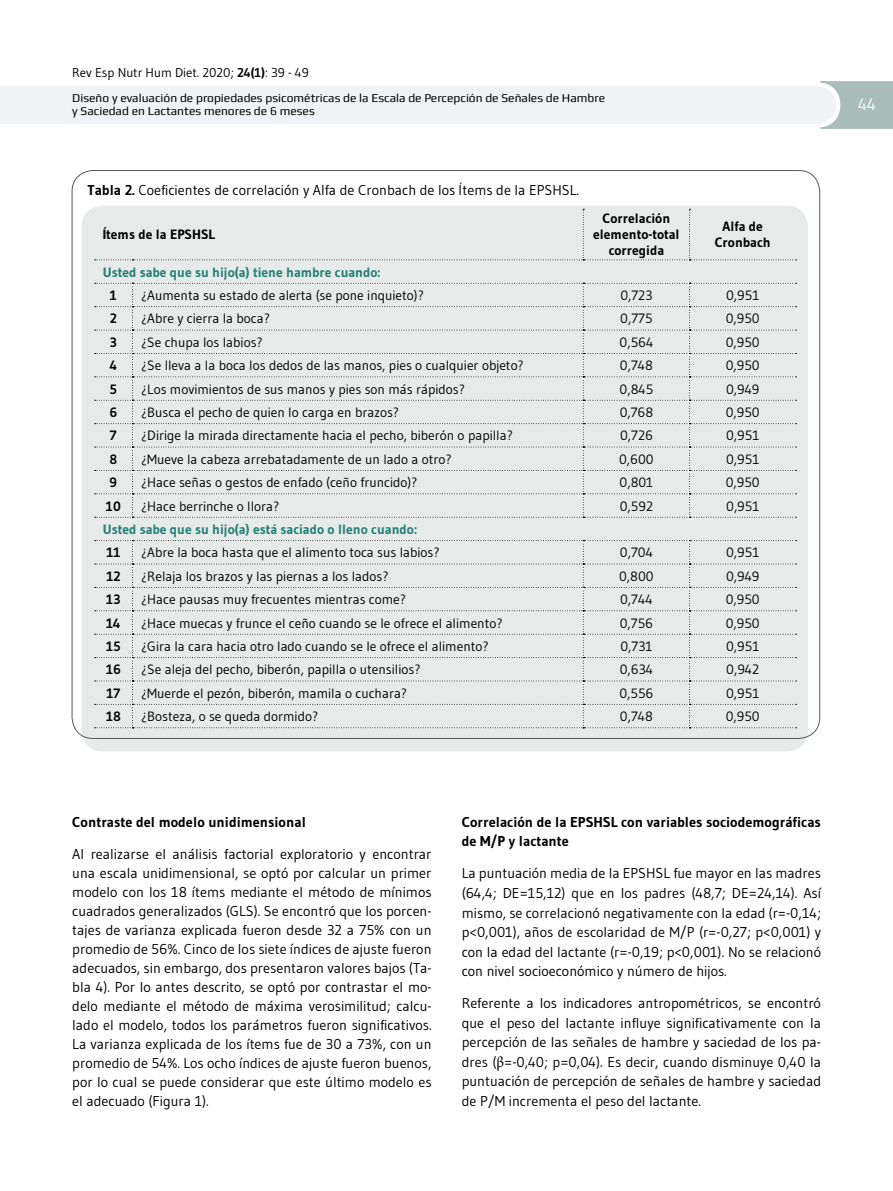
<style>
.page{position:relative;width:893px;height:1191px;background:#fff}
.page>*{position:absolute;margin:0;border:0;box-sizing:border-box;transform-origin:0 0}
.t1{font:16.5px "Gudea";color:#fff}
.t2{font:14.25px/19px "Gudea";color:#000;text-align:justify}
.t3{font:700 14.25px/19.5px "Gudea";color:#000}
.t4{font:13.5px "Gudea";color:#000}
.t5{font:700 13.5px/16.2px "Gudea";color:#000;text-align:center}
.t6{font:700 13.5px "Gudea";color:#247f74}
.t7{font:12.75px "Gudea";color:#000}
.t8{font:12px/13.5px "Play";color:#000}
.s1{font-weight:700}
.s2{font-family:"Minion Pro";font-size:15px}
</style>
<div class="page">
<svg style="left:0;top:81px;width:893px;height:48px"></svg>
<div style="left:82px;top:206px;width:726px;height:545px;background:#e6eae9;border-radius:21px"></div>
<svg style="left:95px;top:209px;width:701px;height:51px"></svg>
<svg style="left:95px;top:283px;width:701px;height:235px"></svg>
<svg style="left:95px;top:540px;width:701px;height:188px"></svg>
<p class="t7" style="left:72px;top:65px;width:238px">Rev Esp Nutr Hum Diet. 2020; <span class="s1">24(1)</span>: 39 - 49</p>
<p class="t8" style="left:72px;top:91px;width:534px">Diseño y evaluación de propiedades psicométricas de la Escala de Percepción de Señales de Hambre y Saciedad en Lactantes menores de 6 meses</p>
<p class="t2" style="left:88px;top:180px;width:493px"><span class="s1">Tabla 2.</span> Coeficientes de correlación y Alfa de Cronbach de los Ítems de la EPSHSL.</p>
<p class="t5" style="left:103px;top:226px;width:114px">Ítems de la EPSHSL</p>
<p class="t5" style="left:593px;top:210px;width:88px">Correlación elemento-total corregida</p>
<p class="t5" style="left:715px;top:218px;width:57px">Alfa de<br>Cronbach</p>
<p class="t6" style="left:103px;top:263px;width:279px">Usted sabe que su hijo(a) tiene hambre cuando:</p>
<p class="t5" style="left:110px;top:287px;width:9px">1</p>
<p class="t4" style="left:141px;top:287px;width:284px">¿Aumenta su estado de alerta (se pone inquieto)?</p>
<p class="t4" style="left:620px;top:287px;width:34px">0,723</p>
<p class="t4" style="left:726px;top:287px;width:35px">0,951</p>
<p class="t5" style="left:110px;top:310px;width:9px">2</p>
<p class="t4" style="left:141px;top:310px;width:130px">¿Abre y cierra la boca?</p>
<p class="t4" style="left:620px;top:310px;width:34px">0,775</p>
<p class="t4" style="left:726px;top:310px;width:36px">0,950</p>
<p class="t5" style="left:110px;top:334px;width:9px">3</p>
<p class="t4" style="left:141px;top:334px;width:123px">¿Se chupa los labios?</p>
<p class="t4" style="left:620px;top:334px;width:35px">0,564</p>
<p class="t4" style="left:726px;top:334px;width:36px">0,950</p>
<p class="t5" style="left:110px;top:357px;width:9px">4</p>
<p class="t4" style="left:141px;top:357px;width:384px">¿Se lleva a la boca los dedos de las manos, pies o cualquier objeto?</p>
<p class="t4" style="left:620px;top:357px;width:35px">0,748</p>
<p class="t4" style="left:726px;top:357px;width:36px">0,950</p>
<p class="t5" style="left:110px;top:381px;width:9px">5</p>
<p class="t4" style="left:141px;top:380px;width:325px">¿Los movimientos de sus manos y pies son más rápidos?</p>
<p class="t4" style="left:620px;top:380px;width:35px">0,845</p>
<p class="t4" style="left:726px;top:380px;width:35px">0,949</p>
<p class="t5" style="left:110px;top:404px;width:9px">6</p>
<p class="t4" style="left:141px;top:404px;width:260px">¿Busca el pecho de quien lo carga en brazos?</p>
<p class="t4" style="left:620px;top:404px;width:35px">0,768</p>
<p class="t4" style="left:726px;top:404px;width:36px">0,950</p>
<p class="t5" style="left:110px;top:427px;width:8px">7</p>
<p class="t4" style="left:141px;top:427px;width:373px">¿Dirige la mirada directamente hacia el pecho, biberón o papilla?</p>
<p class="t4" style="left:620px;top:427px;width:34px">0,726</p>
<p class="t4" style="left:726px;top:427px;width:35px">0,951</p>
<p class="t5" style="left:110px;top:451px;width:9px">8</p>
<p class="t4" style="left:141px;top:450px;width:312px">¿Mueve la cabeza arrebatadamente de un lado a otro?</p>
<p class="t4" style="left:619px;top:450px;width:36px">0,600</p>
<p class="t4" style="left:726px;top:450px;width:35px">0,951</p>
<p class="t5" style="left:110px;top:474px;width:9px">9</p>
<p class="t4" style="left:141px;top:474px;width:278px">¿Hace señas o gestos de enfado (ceño fruncido)?</p>
<p class="t4" style="left:620px;top:474px;width:35px">0,801</p>
<p class="t4" style="left:726px;top:474px;width:36px">0,950</p>
<p class="t5" style="left:106px;top:497px;width:16px">10</p>
<p class="t4" style="left:141px;top:497px;width:140px">¿Hace berrinche o llora?</p>
<p class="t4" style="left:620px;top:497px;width:35px">0,592</p>
<p class="t4" style="left:726px;top:497px;width:35px">0,951</p>
<p class="t6" style="left:103px;top:521px;width:316px">Usted sabe que su hijo(a) está saciado o lleno cuando:</p>
<p class="t5" style="left:106px;top:544px;width:16px">11</p>
<p class="t4" style="left:141px;top:544px;width:300px">¿Abre la boca hasta que el alimento toca sus labios?</p>
<p class="t4" style="left:620px;top:544px;width:35px">0,704</p>
<p class="t4" style="left:726px;top:544px;width:35px">0,951</p>
<p class="t5" style="left:106px;top:568px;width:16px">12</p>
<p class="t4" style="left:141px;top:567px;width:249px">¿Relaja los brazos y las piernas a los lados?</p>
<p class="t4" style="left:619px;top:567px;width:36px">0,800</p>
<p class="t4" style="left:726px;top:567px;width:35px">0,949</p>
<p class="t5" style="left:106px;top:591px;width:16px">13</p>
<p class="t4" style="left:141px;top:591px;width:267px">¿Hace pausas muy frecuentes mientras come?</p>
<p class="t4" style="left:620px;top:591px;width:34px">0,744</p>
<p class="t4" style="left:726px;top:591px;width:36px">0,950</p>
<p class="t5" style="left:106px;top:614px;width:16px">14</p>
<p class="t4" style="left:141px;top:614px;width:363px">¿Hace muecas y frunce el ceño cuando se le ofrece el alimento?</p>
<p class="t4" style="left:620px;top:614px;width:35px">0,756</p>
<p class="t4" style="left:726px;top:614px;width:36px">0,950</p>
<p class="t5" style="left:106px;top:638px;width:16px">15</p>
<p class="t4" style="left:141px;top:638px;width:349px">¿Gira la cara hacia otro lado cuando se le ofrece el alimento?</p>
<p class="t4" style="left:620px;top:638px;width:34px">0,731</p>
<p class="t4" style="left:726px;top:638px;width:35px">0,951</p>
<p class="t5" style="left:106px;top:661px;width:16px">16</p>
<p class="t4" style="left:141px;top:661px;width:281px">¿Se aleja del pecho, biberón, papilla o utensilios?</p>
<p class="t4" style="left:620px;top:661px;width:35px">0,634</p>
<p class="t4" style="left:726px;top:661px;width:35px">0,942</p>
<p class="t5" style="left:106px;top:685px;width:15px">17</p>
<p class="t4" style="left:141px;top:684px;width:268px">¿Muerde el pezón, biberón, mamila o cuchara?</p>
<p class="t4" style="left:619px;top:684px;width:35px">0,556</p>
<p class="t4" style="left:726px;top:684px;width:35px">0,951</p>
<p class="t5" style="left:106px;top:708px;width:16px">18</p>
<p class="t4" style="left:141px;top:708px;width:179px">¿Bosteza, o se queda dormido?</p>
<p class="t4" style="left:620px;top:708px;width:35px">0,748</p>
<p class="t4" style="left:726px;top:708px;width:36px">0,950</p>
<p class="t3" style="left:72px;top:812px;width:235px">Contraste del modelo unidimensional</p>
<p class="t2" style="left:72px;top:843px;width:361px">Al realizarse el análisis factorial exploratorio y encontrar una escala unidimensional, se optó por calcular un primer modelo con los 18 ítems mediante el método de mínimos cuadrados generalizados (GLS). Se encontró que los porcen&shy;tajes de varianza explicada fueron desde 32 a 75% con un promedio de 56%. Cinco de los siete índices de ajuste fueron adecuados, sin embargo, dos presentaron valores bajos (Ta&shy;bla 4). Por lo antes descrito, se optó por contrastar el mo&shy;delo mediante el método de máxima verosimilitud; calcu&shy;lado el modelo, todos los parámetros fueron significativos.<br>La varianza explicada de los ítems fue de 30 a 73%, con un promedio de 54%. Los ocho índices de ajuste fueron buenos, por lo cual se puede considerar que este último modelo es el adecuado (Figura 1).</p>
<p class="t3" style="left:462px;top:812px;width:361px">Correlación de la EPSHSL con variables sociodemográficas de M/P y lactante</p>
<p class="t2" style="left:462px;top:863px;width:361px;line-height:19.5px">La puntuación media de la EPSHSL fue mayor en las madres (64,4; DE=15,12) que en los padres (48,7; DE=24,14). Así mismo, se correlacionó negativamente con la edad (r=-0,14; p&lt;0,001), años de escolaridad de M/P (r=-0,27; p&lt;0,001) y con la edad del lactante (r=-0,19; p&lt;0,001). No se relacionó con nivel socioeconómico y número de hijos.</p>
<p class="t2" style="left:462px;top:993px;width:361px;line-height:19.5px">Referente a los indicadores antropométricos, se encontró que el peso del lactante influye significativamente con la percepción de las señales de hambre y saciedad de los pa&shy;dres (<span class="s2">β</span>=-0,40; p=0,04). Es decir, cuando disminuye 0,40 la puntuación de percepción de señales de hambre y saciedad de P/M incrementa el peso del lactante.</p>
<p class="t1" style="left:858px;top:94px;width:19px">44</p>
</div>
